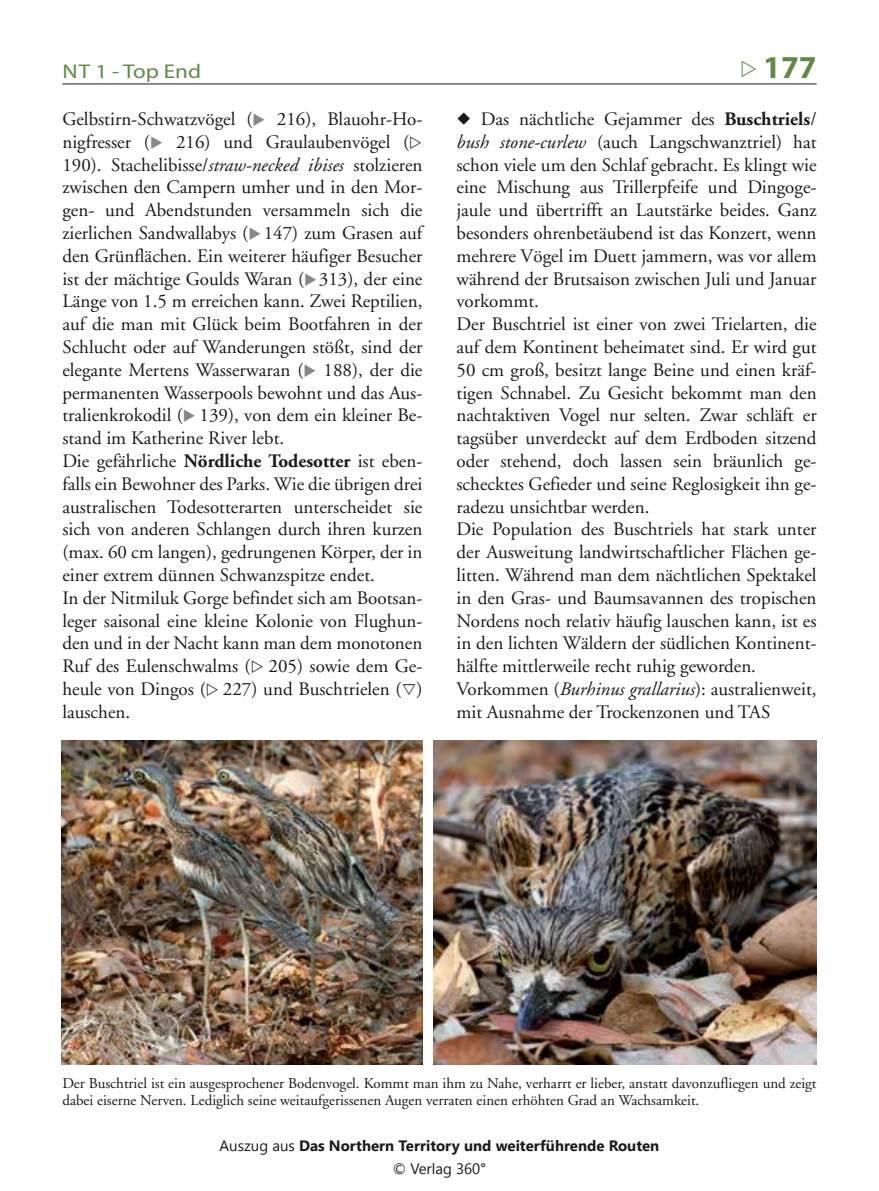
<style>
.page{position:relative;width:879px;height:1191px;background:#fff}
.page>*{position:absolute;margin:0;border:0;box-sizing:border-box;transform-origin:0 0}
.t1{font:700 32px "Myriad";color:#638946}
.t2{font:20px "Myriad";color:#638946;scale:1.16 1}
.t3{font:19px/22.8px "Adobe Garamond";color:#1a1a18}
.t4{font:15px/17px "Adobe Garamond";color:#1a1a18}
.t5{font:700 15px/22.8px "Segoe UI";color:#1a1a18;text-align:center}
.s1{font-weight:700}
.s2{font-style:italic}
.s3{color:#878786}
.s4{font-weight:400}
</style>
<div class="page">
<hr style="left:62px;top:84px;width:754px;height:1px;background:#1a1a18">
<img style="left:62px;top:740px;width:360px;height:324px">
<img style="left:434px;top:740px;width:382px;height:324px">
<p class="t2" style="left:62px;top:61px;width:121px">NT 1 - Top End</p>
<h1 class="t1" style="left:763px;top:51px;width:55px">177</h1>
<p class="t3" style="left:456px;top:108px;width:362px">◆ Das nächtliche Gejammer des <span class="s1">Buschtriels</span>/ <span class="s2">bush stone-curlew</span> (auch Langschwanztriel) hat schon viele um den Schlaf gebracht. Es klingt wie eine Mischung aus Trillerpfeife und Dingoge&shy;jaule und übertrifft an Lautstärke beides. Ganz besonders ohrenbetäubend ist das Konzert, wenn mehrere Vögel im Duett jammern, was vor allem während der Brutsaison zwischen Juli und Januar vorkommt.<br>Der Buschtriel ist einer von zwei Trielarten, die auf dem Kontinent beheimatet sind. Er wird gut 50 cm groß, besitzt lange Beine und einen kräf&shy;tigen Schnabel. Zu Gesicht bekommt man den nachtaktiven Vogel nur selten. Zwar schläft er tagsüber unverdeckt auf dem Erdboden sitzend oder stehend, doch lassen sein bräunlich ge&shy;schecktes Gefieder und seine Reglosigkeit ihn ge&shy;radezu unsichtbar werden.<br>Die Population des Buschtriels hat stark unter der Ausweitung landwirtschaftlicher Flächen ge&shy;litten. Während man dem nächtlichen Spektakel in den Gras- und Baumsavannen des tropischen Nordens noch relativ häufig lauschen kann, ist es in den lichten Wäldern der südlichen Kontinent&shy;hälfte mittlerweile recht ruhig geworden.<br>Vorkommen (<span class="s2">Burhinus grallarius</span>): australienweit, mit Ausnahme der Trockenzonen und TAS</p>
<p class="t3" style="left:62px;top:108px;width:362px">Gelbstirn-Schwatzvögel (<span class="s3">◆</span> 216), Blauohr-Ho&shy;nigfresser (<span class="s3">◆</span> 216) und Graulaubenvögel ( 190). Stachelibisse/<span class="s2">straw-necked ibises</span> stolzieren zwischen den Campern umher und in den Mor&shy;gen- und Abendstunden versammeln sich die zierlichen Sandwallabys (<span class="s3">◆</span> 147) zum Grasen auf den Grünflächen. Ein weiterer häufiger Besucher ist der mächtige Goulds Waran (<span class="s3">◆</span> 313), der eine Länge von 1.5 m erreichen kann. Zwei Reptilien, auf die man mit Glück beim Bootfahren in der Schlucht oder auf Wanderungen stößt, sind der elegante Mertens Wasserwaran (<span class="s3">◆</span> 188), der die permanenten Wasserpools bewohnt und das Aus&shy;tralienkrokodil (<span class="s3">◆</span> 139), von dem ein kleiner Be&shy;stand im Katherine River lebt.<br>Die gefährliche <span class="s1">Nördliche Todesotter</span> ist eben&shy;falls ein Bewohner des Parks. Wie die übrigen drei australischen Todesotterarten unterscheidet sie sich von anderen Schlangen durch ihren kurzen (max. 60 cm langen), gedrungenen Körper, der in einer extrem dünnen Schwanzspitze endet.<br>In der Nitmiluk Gorge befindet sich am Bootsan&shy;leger saisonal eine kleine Kolonie von Flughun&shy;den und in der Nacht kann man dem monotonen Ruf des Eulenschwalms ( 205) sowie dem Ge&shy;heule von Dingos ( 227) und Buschtrielen (▲) lauschen.</p>
<p class="t4" style="left:62px;top:1074px;width:755px">Der Buschtriel ist ein ausgesprochener Bodenvogel. Kommt man ihm zu Nahe, verharrt er lieber, anstatt davonzufliegen und zeigt dabei eiserne Nerven. Lediglich seine weitaufgerissenen Augen verraten einen erhöhten Grad an Wachsamkeit.</p>
<p class="t5" style="left:220px;top:1133px;width:441px"><span class="s4">Auszug aus</span> Das Northern Territory und weiterführende Routen <span class="s4">© Verlag 360°</span></p>
</div>
